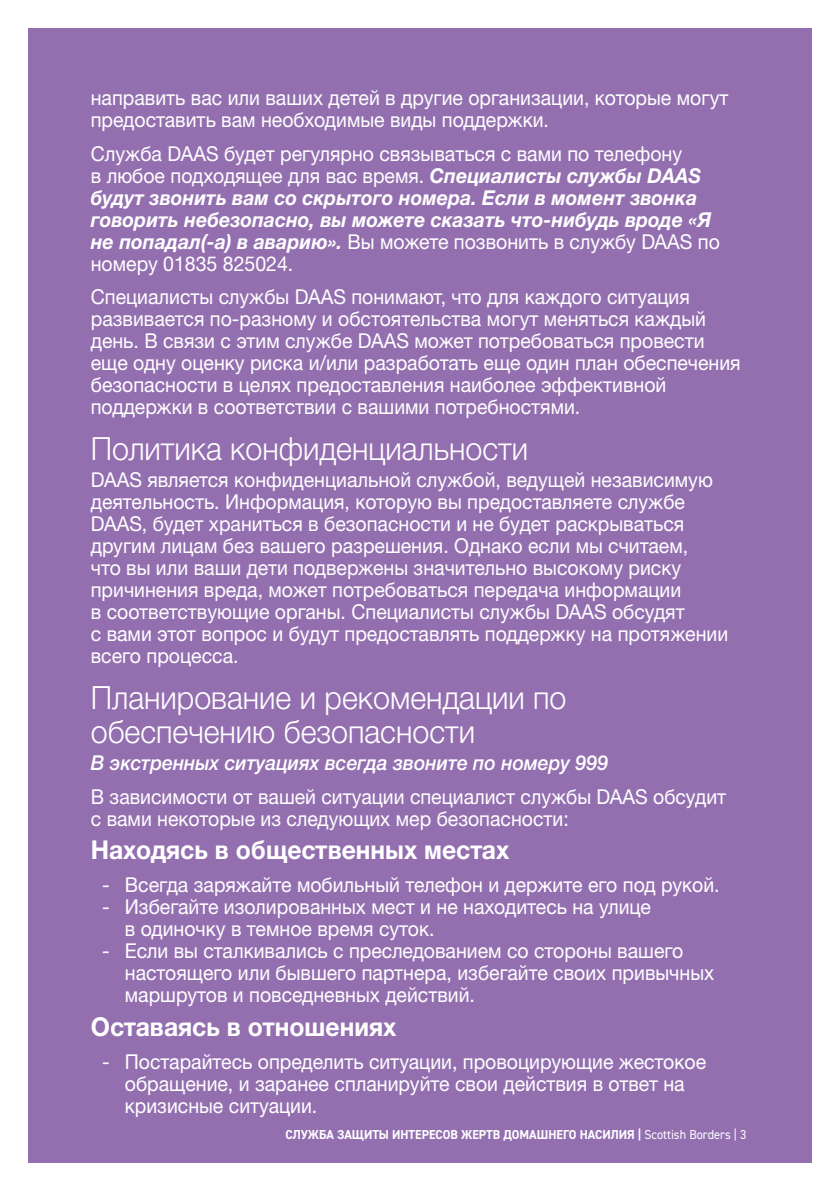
<style>
.page{position:relative;width:840px;height:1191px;background:#fff}
.page>*{position:absolute;margin:0;border:0;box-sizing:border-box;transform-origin:0 0}
.Head{font:300 32px/34px "Helvetica Neue LTW1 G";color:#fff;scale:.95 1}
.Subhead{font:700 26px "Helvetica Neue LTW1 G";color:#fff;scale:.95 1}
.Body{font:20.4px/22px "Helvetica Neue LTW1 G";color:#fff;scale:.95 1}
.Bullet{font:20.4px/22px "Helvetica Neue LTW1 G";color:#fff;scale:.95 1}
.Body-2{font:italic 700 20.4px/22px "Helvetica Neue LTW1 G";color:#fff;scale:.95 1}
.Body-3{font:italic 500 20.4px "Helvetica Neue LTW1 G";color:#fff;scale:.95 1}
.t1{font:700 13px "DIN2014";color:#fff;scale:.95 1}
.s1{font-weight:400;font-style:normal}
.s2{font-weight:400}
</style>
<div class="page">
<div style="left:28px;top:28px;width:783px;height:1134px;background:#936fb0"></div>
<p class="Body" style="left:91px;top:87px;width:672px">направить вас или ваших детей в другие организации, которые могут предоставить вам необходимые виды поддержки.</p>
<p class="Body-2" style="left:91px;top:142px;width:663px"><span class="s1">Служба DAAS будет регулярно связываться с вами по телефону<br>в любое подходящее для вас время.</span> Специалисты службы DAAS будут звонить вам со скрытого номера. Если в момент звонка говорить небезопасно, вы можете сказать что-нибудь вроде «Я не попадал(-а) в аварию». <span class="s1">Вы можете позвонить в службу DAAS по номеру 01835 825024.</span></p>
<p class="Body" style="left:91px;top:286px;width:685px">Специалисты службы DAAS понимают, что для каждого ситуация развивается по-разному и обстоятельства могут меняться каждый день. В связи с этим службе DAAS может потребоваться провести еще одну оценку риска и/или разработать еще один план обеспечения безопасности в целях предоставления наиболее эффективной поддержки в соответствии с вашими потребностями.</p>
<p class="Head" style="left:91px;top:431px;width:461px">Политика конфиденциальности</p>
<p class="Body" style="left:91px;top:469px;width:672px">DAAS является конфиденциальной службой, ведущей независимую деятельность. Информация, которую вы предоставляете службе DAAS, будет храниться в безопасности и не будет раскрываться другим лицам без вашего разрешения. Однако если мы считаем,<br>что вы или ваши дети подвержены значительно высокому риску причинения вреда, может потребоваться передача информации<br>в соответствующие органы. Специалисты службы DAAS обсудят<br>с вами этот вопрос и будут предоставлять поддержку на протяжении всего процесса.</p>
<p class="Head" style="left:91px;top:680px;width:502px">Планирование и рекомендации по обеспечению безопасности</p>
<p class="Body-3" style="left:91px;top:751px;width:545px">В экстренных ситуациях всегда звоните по номеру 999</p>
<p class="Body" style="left:91px;top:785px;width:670px">В зависимости от вашей ситуации специалист службы DAAS обсудит с вами некоторые из следующих мер безопасности:</p>
<p class="Subhead" style="left:91px;top:833px;width:442px">Находясь в общественных местах</p>
<p class="Bullet" style="left:102px;top:874px;width:651px">- Всегда заряжайте мобильный телефон и держите его под рукой.</p>
<p class="Bullet" style="left:125px;top:896px;width:555px;text-indent:-23px">- Избегайте изолированных мест и не находитесь на улице в одиночку в темное время суток.</p>
<p class="Bullet" style="left:125px;top:940px;width:621px;text-indent:-23px">- Если вы сталкивались с преследованием со стороны вашего настоящего или бывшего партнера, избегайте своих привычных маршрутов и повседневных действий.</p>
<p class="Subhead" style="left:91px;top:1010px;width:323px">Оставаясь в отношениях</p>
<p class="Bullet" style="left:125px;top:1050px;width:613px;text-indent:-23px">- Постарайтесь определить ситуации, провоцирующие жестокое обращение, и заранее спланируйте свои действия в ответ на кризисные ситуации.</p>
<p class="t1" style="left:285px;top:1125px;width:486px">СЛУЖБА ЗАЩИТЫ ИНТЕРЕСОВ ЖЕРТВ ДОМАШНЕГО НАСИЛИЯ | <span class="s2">Scottish Borders | 3</span></p>
</div>
